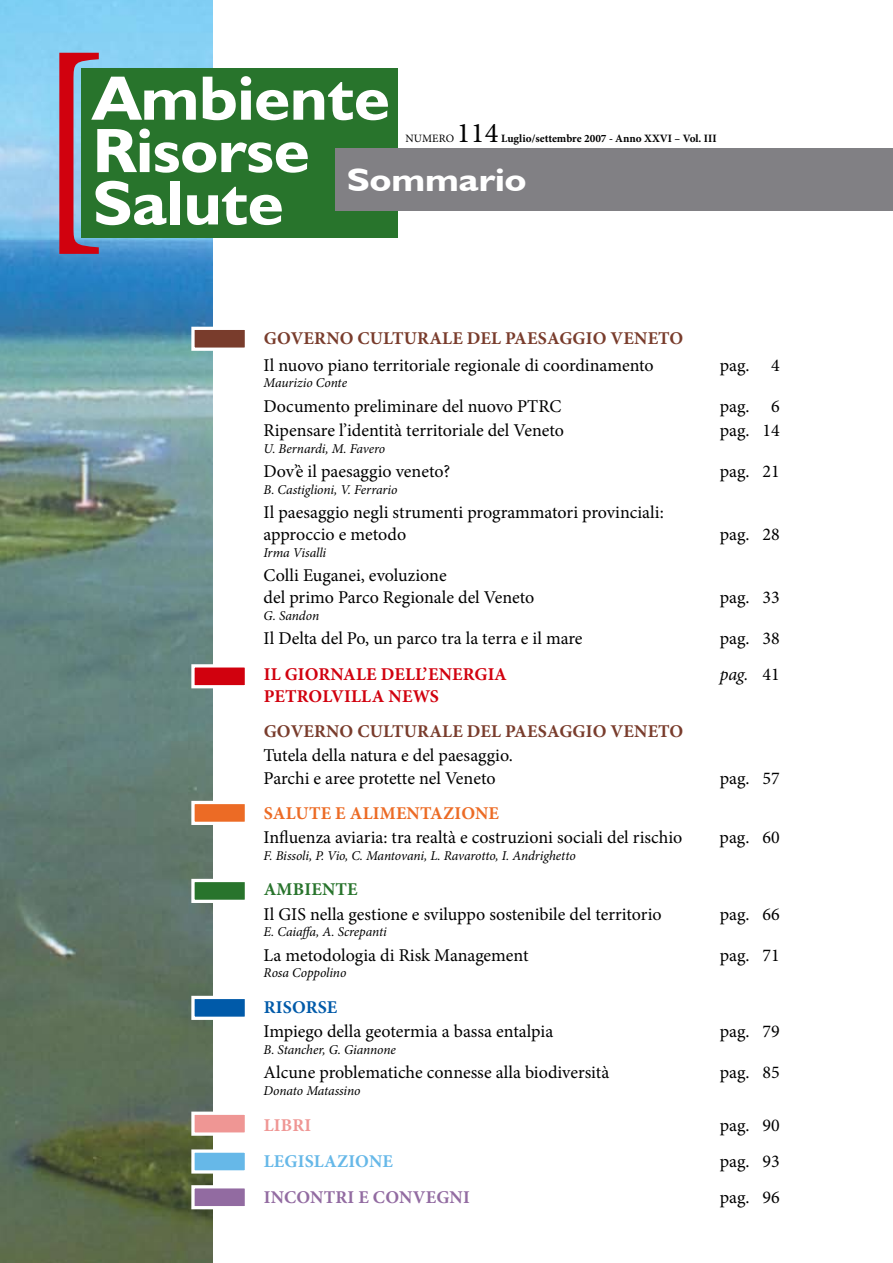
<style>
.page{position:relative;width:893px;height:1263px;background:#fff}
.page>*{position:absolute;margin:0;border:0;box-sizing:border-box;transform-origin:0 0}
.t1{font:700 63px/52.3px "Humanist 521 BT";color:#fff;scale:1.06 1}
.t2{font:700 32.1px "Humanist 521 BT";color:#fff;scale:1.2 1}
.t3{font:28.5px "Minion Pro";color:#000}
.t4{font:18px/22.2px "Minion Pro";color:#000}
.t5{font:700 18px "Minion Pro";letter-spacing:.01em;color:#793c2c}
.t6{font:700 18px "Minion Pro";letter-spacing:.01em;color:#d1010e}
.t7{font:700 18px "Minion Pro";letter-spacing:.01em;color:#ec6b25}
.t8{font:700 18px "Minion Pro";letter-spacing:.01em;color:#926ba1}
.t9{font:700 18px "Minion Pro";letter-spacing:.01em;color:#66b8e8}
.t10{font:700 18px "Minion Pro";letter-spacing:.01em;color:#28742c}
.t11{font:700 18px "Minion Pro";letter-spacing:.005em;color:#005aa9}
.t12{font:italic 18px "Minion Pro";color:#000}
.t13{font:700 18px "Minion Pro";letter-spacing:.01em;color:#ef9694}
.t14{font:italic 13.5px "Minion Pro";letter-spacing:-.01em;color:#000}
.t15{font:700 11.25px "Minion Pro";color:#000}
.t16{font:11.25px "Minion Pro";letter-spacing:.01em;color:#000}
.s1{font-style:normal}
</style>
<div class="page">
<img style="left:0;top:0;width:213px;height:1263px">
<div style="left:191px;top:327px;width:57px;height:24px;background:#793c2c;border:3px solid #fff"></div>
<div style="left:191px;top:664px;width:57px;height:24px;background:#d1010e;border:3px solid #fff"></div>
<div style="left:191px;top:801px;width:57px;height:24px;background:#ec6b25;border:3px solid #fff"></div>
<div style="left:191px;top:1111px;width:57px;height:25px;background:#ef9694;border:3px solid #fff"></div>
<div style="left:191px;top:1149px;width:57px;height:24px;background:#66b8e8;border:3px solid #fff"></div>
<div style="left:191px;top:1185px;width:57px;height:24px;background:#926ba1;border:3px solid #fff"></div>
<div style="left:81px;top:68px;width:317px;height:170px;background:#28742c"></div>
<svg style="left:59px;top:53px;width:40px;height:201px"></svg>
<div style="left:336px;top:148px;width:557px;height:62px;background:#818084"></div>
<div style="left:191px;top:996px;width:57px;height:24px;background:#005aa9;border:3px solid #fff"></div>
<div style="left:191px;top:879px;width:57px;height:24px;background:#28742c;border:3px solid #fff"></div>
<h1 class="t1" style="left:93px;top:71px;width:282px">Ambiente<br>Risorse<br>Salute</h1>
<p class="t16" style="left:405px;top:130px;width:50px">numero</p>
<h3 class="t3" style="left:457px;top:113px;width:43px">114</h3>
<p class="t15" style="left:501px;top:130px;width:217px">LUGLIO/SETTEMBRE 2007 - ANNO XXVI – VOL. III</p>
<h2 class="t2" style="left:347px;top:160px;width:151px">Sommario</h2>
<p class="t5" style="left:264px;top:326px;width:296px">GOVERNO CULTURALE DEL PAESAGGI</p>
<p class="t5" style="left:593px;top:326px;width:92px">O VENETO</p>
<p class="t4" style="left:264px;top:354px;width:392px">Il nuovo piano territoriale regionale di coordinamento</p>
<p class="t4" style="left:720px;top:354px;width:61px">pag. 4</p>
<p class="t14" style="left:264px;top:374px;width:85px">Maurizio Conte</p>
<p class="t4" style="left:264px;top:395px;width:299px">Documento preliminare del nuovo PTRC</p>
<p class="t4" style="left:720px;top:395px;width:61px">pag. 6</p>
<p class="t4" style="left:264px;top:419px;width:302px">Ripensare l’identità territoriale del Veneto</p>
<p class="t4" style="left:720px;top:419px;width:61px">pag. 14</p>
<p class="t14" style="left:264px;top:439px;width:123px">U. Bernardi, M. Favero</p>
<p class="t4" style="left:264px;top:460px;width:188px">Dov’è il paesaggio veneto?</p>
<p class="t4" style="left:720px;top:460px;width:61px">pag. 21</p>
<p class="t14" style="left:264px;top:480px;width:135px">B. Castiglioni, V. Ferrario</p>
<p class="t4" style="left:264px;top:501px;width:402px">Il paesaggio negli strumenti programmatori provinciali: approccio e metodo</p>
<p class="t4" style="left:720px;top:523px;width:61px">pag. 28</p>
<p class="t14" style="left:264px;top:543px;width:64px">Irma Visalli</p>
<p class="t4" style="left:264px;top:564px;width:272px">Colli Euganei, evoluzione<br>del primo Parco Regionale del Veneto</p>
<p class="t4" style="left:720px;top:587px;width:61px">pag. 33</p>
<p class="t14" style="left:264px;top:607px;width:57px">G. Sandon</p>
<p class="t4" style="left:264px;top:628px;width:320px">Il Delta del Po, un parco tra la terra e il mare</p>
<p class="t4" style="left:720px;top:628px;width:61px">pag. 38</p>
<p class="t6" style="left:264px;top:661px;width:223px">IL GIORNALE DELL’ENERGIA</p>
<p class="t12" style="left:720px;top:662px;width:61px">pag. <span class="s1">41</span></p>
<p class="t6" style="left:264px;top:683px;width:70px">PETROLVILLA</p>
<p class="t6" style="left:389px;top:683px;width:52px">NEWS</p>
<p class="t5" style="left:264px;top:719px;width:296px">GOVERNO CULTURALE DEL PAESAGGI</p>
<p class="t5" style="left:593px;top:719px;width:92px">O VENETO</p>
<p class="t4" style="left:264px;top:745px;width:251px">Tutela della natura e del paesaggio.<br>Parchi e aree protette nel Veneto</p>
<p class="t4" style="left:720px;top:767px;width:61px">pag. 57</p>
<p class="t7" style="left:264px;top:800px;width:237px">SALUTE E ALIMENTAZIONE</p>
<p class="t4" style="left:264px;top:826px;width:420px">Influenza aviaria: tra realtà e costruzioni sociali del rischio</p>
<p class="t4" style="left:720px;top:826px;width:61px">pag. 60</p>
<p class="t14" style="left:264px;top:846px;width:314px">F. Bissoli, P. Vio, C. Mantovani, L. Ravarotto, I. Andrighetto</p>
<p class="t10" style="left:264px;top:877px;width:95px">AMBIENTE</p>
<p class="t4" style="left:264px;top:903px;width:400px">Il GIS nella gestione e sviluppo sostenibile del territorio</p>
<p class="t4" style="left:720px;top:903px;width:61px">pag. 66</p>
<p class="t14" style="left:264px;top:923px;width:125px">E. Caiaffa, A. Screpanti</p>
<p class="t4" style="left:264px;top:944px;width:266px">La metodologia di Risk Management</p>
<p class="t4" style="left:720px;top:944px;width:61px">pag. 71</p>
<p class="t14" style="left:264px;top:964px;width:84px">Rosa Coppolino</p>
<p class="t11" style="left:264px;top:994px;width:75px">RISORSE</p>
<p class="t4" style="left:264px;top:1020px;width:291px">Impiego della geotermia a bassa entalpia</p>
<p class="t4" style="left:720px;top:1020px;width:61px">pag. 79</p>
<p class="t14" style="left:264px;top:1040px;width:134px">B. Stancher, G. Giannone</p>
<p class="t4" style="left:264px;top:1061px;width:347px">Alcune problematiche connesse alla biodiversità</p>
<p class="t4" style="left:720px;top:1061px;width:61px">pag. 85</p>
<p class="t14" style="left:264px;top:1081px;width:98px">Donato Matassino</p>
<p class="t13" style="left:264px;top:1112px;width:48px">LIBRI</p>
<p class="t4" style="left:720px;top:1114px;width:61px">pag. 90</p>
<p class="t9" style="left:264px;top:1148px;width:131px">LEGI SLAZIONE</p>
<p class="t4" style="left:720px;top:1150px;width:61px">pag. 93</p>
<p class="t8" style="left:264px;top:1184px;width:206px">INCONTRI E CONVEGNI</p>
<p class="t4" style="left:720px;top:1186px;width:61px">pag. 96</p>
</div>
